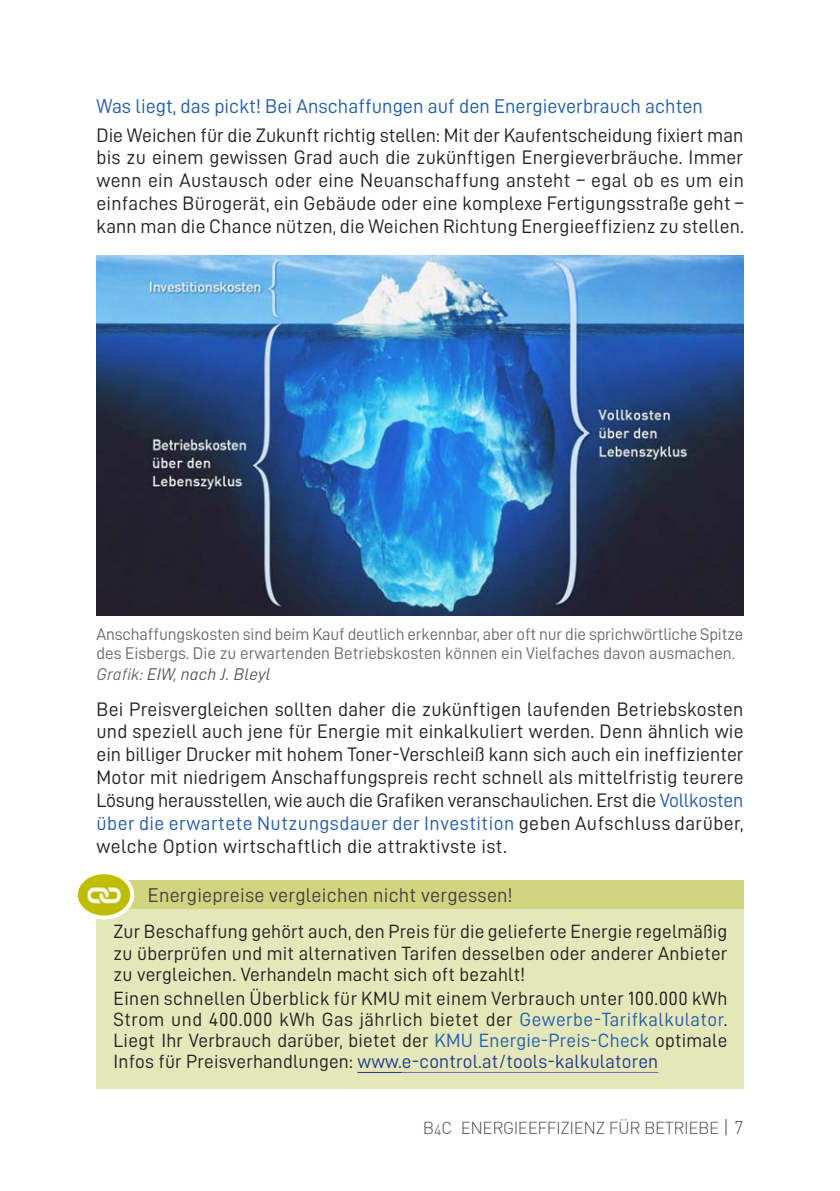
<style>
.page{position:relative;width:840px;height:1191px;background:#fff}
.page>*{position:absolute;margin:0;border:0;box-sizing:border-box;transform-origin:0 0}
.Überschrift_3{font:20px "D DIN";color:#215caa}
.Überschrift_3-2{font:20px "D DIN";letter-spacing:.01em;color:#414142}
.Text{font:19.6px/22.8px "D DIN";letter-spacing:.02em;color:#231f20;text-align:justify}
.JeBox{font:19.2px/21.2px "D DIN";letter-spacing:.01em;color:#231f20;text-align:justify}
.Bild-UT{font:17px/18.8px "D DIN";letter-spacing:-.01em;color:#696b6d}
.t1{font:300 17px "DIN";letter-spacing:-.025em;color:#4d4d4f}
.Bild-UT-2{font:17px "D DIN Italic";letter-spacing:.01em;color:#58595b}
.s1{color:#696b6d}
.s2{color:#215caa}
.s3{color:#21368c}
.s4{font-size:14.4px}
.s5{font-size:19px}
.s6{font-size:18px}
</style>
<div class="page">
<img style="left:97px;top:256px;width:646px;height:359px">
<div style="left:96px;top:905px;width:647px;height:184px;background:#e4e7b9"></div>
<div style="left:96px;top:880px;width:647px;height:28px;background:#d0d47f"></div>
<img style="left:79px;top:875px;width:53px;height:42px">
<div style="left:74px;top:870px;width:60px;height:49px;border:4px solid #fff;border-radius:50%"></div>
<hr style="left:357px;top:1072px;width:44px;height:1px;background:#21368c">
<hr style="left:401px;top:1072px;width:257px;height:1px;background:#6d70ae">
<p class="Überschrift_3" style="left:96px;top:95px;width:607px">Was liegt, das pickt! Bei Anschaffungen auf den Energieverbrauch achten</p>
<p class="Text" style="left:96px;top:123px;width:648px">Die Weichen für die Zukunft richtig stellen: Mit der Kaufentscheidung fixiert man bis zu einem gewissen Grad auch die zukünftigen Energieverbräuche. Immer wenn ein Austausch oder eine Neuanschaffung ansteht – egal ob es um ein einfaches Bürogerät, ein Gebäude oder eine komplexe Fertigungsstraße geht – kann man die Chance nützen, die Weichen Richtung Energieeffizienz zu stellen.</p>
<p class="Bild-UT" style="left:96px;top:625px;width:648px">Anschaffungskosten sind beim Kauf deutlich erkennbar, aber oft nur die sprichwörtliche Spitze des Eisbergs. Die zu erwartenden Betriebskosten können ein Vielfaches davon ausmachen.</p>
<p class="Bild-UT-2" style="left:96px;top:664px;width:175px"><span class="s1">Grafik:</span> EIW, nach J. Bleyl</p>
<p class="Text" style="left:96px;top:697px;width:648px">Bei Preisvergleichen sollten daher die zukünftigen laufenden Betriebskosten und speziell auch jene für Energie mit einkalkuliert werden. Denn ähnlich wie ein billiger Drucker mit hohem Toner-Verschleiß kann sich auch ein ineffizienter Motor mit niedrigem Anschaffungspreis recht schnell als mittelfristig teurere Lösung herausstellen, wie auch die Grafiken veranschaulichen. Erst die <span class="s2">Vollkosten über die erwartete Nutzungsdauer der Investition</span> geben Aufschluss darüber, welche Option wirtschaftlich die attraktivste ist.</p>
<p class="Überschrift_3-2" style="left:148px;top:884px;width:366px">Energiepreise vergleichen nicht vergessen!</p>
<p class="JeBox" style="left:113px;top:920px;width:615px">Zur Beschaffung gehört auch, den Preis für die gelieferte Energie regelmäßig zu überprüfen und mit alternativen Tarifen desselben oder anderer Anbieter zu vergleichen. Verhandeln macht sich oft bezahlt!</p>
<p class="JeBox" style="left:113px;top:987px;width:615px">Einen schnellen Überblick für KMU mit einem Verbrauch unter 100.000 kWh Strom und 400.000 kWh Gas jährlich bietet der <span class="s2">Gewerbe-Tarifkalkulator</span>.<br>Liegt Ihr Verbrauch darüber, bietet der <span class="s2">KMU Energie-Preis-Check</span> optimale Infos für Preisverhandlungen: <span class="s3">www.e-control.at/tools-kalkulatoren</span></p>
<p class="t1" style="left:422px;top:1117px;width:322px">B<span class="s4">4</span>C ENERGIEEFFIZIENZ FÜR BETRIEBE <span class="s5">|</span> <span class="s6">7</span></p>
</div>
